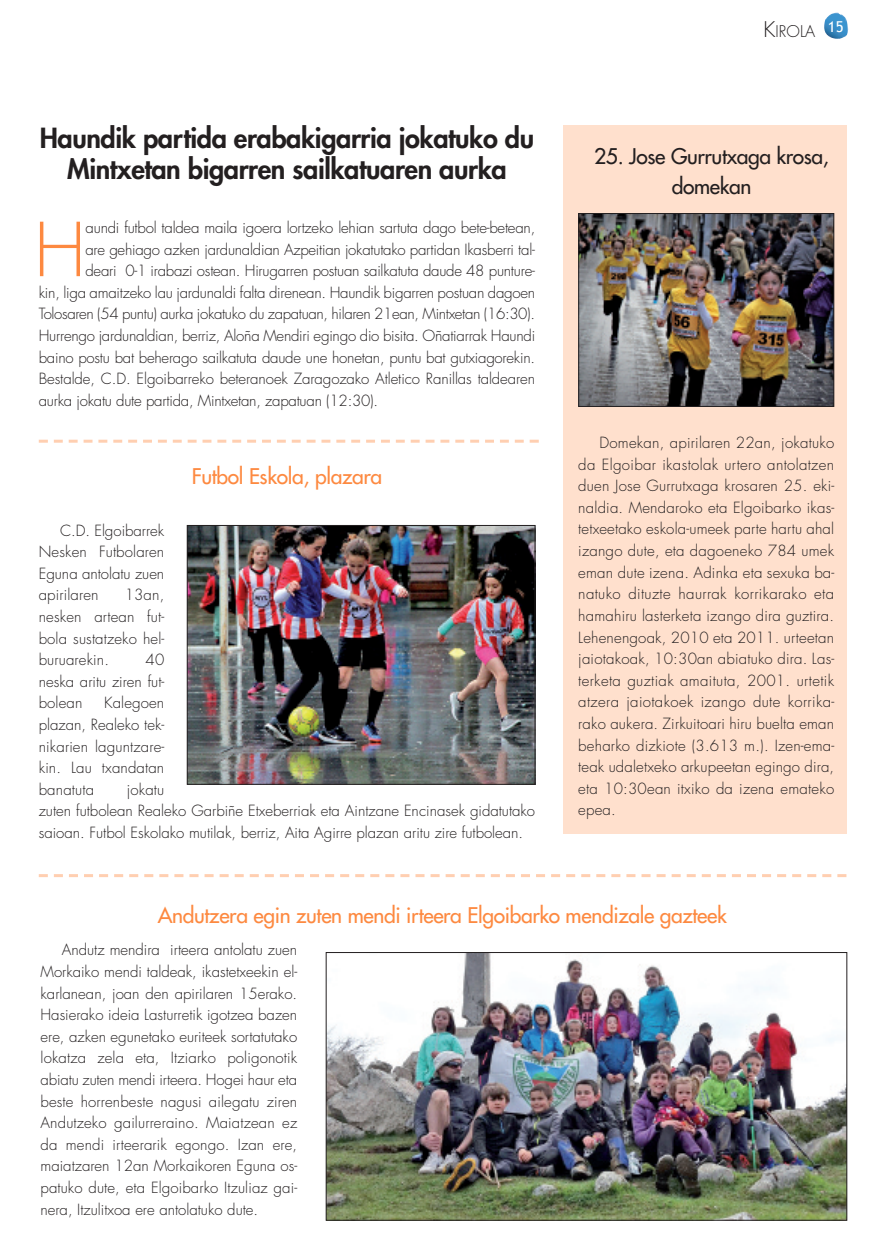
<style>
.page{position:relative;width:886px;height:1256px;background:#fff}
.page>*{position:absolute;margin:0;border:0;box-sizing:border-box;transform-origin:0 0}
.t1{font:300 72.3px "Futura";color:#fd8940}
.t2{font:800 27px/31.5px "Futura";letter-spacing:-.015em;color:#231f20;text-align:center}
.t3{font:21px "Futura";letter-spacing:-.015em;color:#fd8940}
.t4{font:21px/30px "Futura";letter-spacing:-.015em;color:#231f20;text-align:center}
.t5{font:300 15.75px "Futura";color:#231f20}
.t6{font:300 15px/21.6px "Futura";letter-spacing:-.015em;color:#231f20;text-align:justify}
.s1{font-size:21px}
</style>
<div class="page">
<img style="left:824px;top:13px;width:24px;height:26px">
<div style="left:563px;top:125px;width:283px;height:708px;background:#ffe0cd"></div>
<img style="left:328px;top:954px;width:517px;height:264px">
<div style="left:326px;top:952px;width:521px;height:268px;border:1px solid #231f20"></div>
<svg style="left:39px;top:874px;width:807px;height:3px"></svg>
<img style="left:189px;top:527px;width:344px;height:255px">
<div style="left:187px;top:525px;width:348px;height:259px;border:1px solid #231f20"></div>
<img style="left:580px;top:215px;width:252px;height:190px">
<div style="left:578px;top:213px;width:256px;height:194px;border:1px solid #231f20"></div>
<svg style="left:39px;top:439px;width:499px;height:3px"></svg>
<h2 class="t2" style="left:40px;top:124px;width:496px">Haundik partida erabakigarria jokatuko du<br>Mintxetan bigarren sailkatuaren aurka</h2>
<h1 class="t1" style="left:34px;top:216px;width:53px">H</h1>
<p class="t6" style="left:86px;top:218px;width:451px">aundi futbol taldea maila igoera lortzeko lehian sartuta dago bete-betean,</p>
<p class="t6" style="left:85px;top:239px;width:451px">are gehiago azken jardunaldian Azpeitian jokatutako partidan Ikasberri tal-</p>
<p class="t6" style="left:85px;top:261px;width:451px">deari 0-1 irabazi ostean. Hirugarren postuan sailkatuta daude 48 punture-</p>
<p class="t6" style="left:39px;top:283px;width:498px">kin, liga amaitzeko lau jardunaldi falta direnean. Haundik bigarren postuan dagoen</p>
<p class="t6" style="left:39px;top:304px;width:498px">Tolosaren (54 puntu) aurka jokatuko du zapatuan, hilaren 21ean, Mintxetan (16:30).</p>
<p class="t6" style="left:39px;top:326px;width:498px">Hurrengo jardunaldian, berriz, Aloña Mendiri egingo dio bisita. Oñatiarrak Haundi</p>
<p class="t6" style="left:39px;top:347px;width:498px">baino postu bat beherago sailkatuta daude une honetan, puntu bat gutxiagorekin.</p>
<p class="t6" style="left:39px;top:369px;width:498px">Bestalde, C.D. Elgoibarreko beteranoek Zaragozako Atletico Ranillas taldearen</p>
<p class="t6" style="left:39px;top:391px;width:341px">aurka jokatu dute partida, Mintxetan, zapatuan (12:30).</p>
<h3 class="t3" style="left:192px;top:466px;width:192px">Futbol Eskola, plazara</h3>
<p class="t6" style="left:39px;top:520px;width:127px;text-indent:21px">C.D. Elgoibarrek Nesken Futbolaren Eguna antolatu zuen apirilaren</p>
<p class="t6" style="left:39px;top:585px;width:127px;text-indent:86px">13an, nesken artean fut&shy;bola sustatzeko hel&shy;buruarekin.</p>
<p class="t6" style="left:39px;top:650px;width:127px;text-indent:107px">40 neska aritu ziren fut&shy;bolean</p>
<p class="t6" style="left:39px;top:693px;width:127px;text-indent:65px">Kalegoen plazan, Realeko tek&shy;nikarien laguntzare&shy;kin. Lau txandatan banatuta</p>
<p class="t6" style="left:39px;top:779px;width:498px;text-align:left;text-indent:88px">jokatu<br>zuten futbolean Realeko Garbiñe Etxeberriak eta Aintzane Encinasek gidatutako saioan. Futbol Eskolako mutilak, berriz, Aita Agirre plazan aritu zire futbolean.</p>
<p class="t5" style="left:763px;top:24px;width:81px"><span class="s1">K</span>IROLA <sup>15</sup></p>
<h3 class="t4" style="left:594px;top:142px;width:236px">25. Jose Gurrutxaga krosa, domekan</h3>
<p class="t6" style="left:578px;top:433px;width:257px;text-indent:21px">Domekan, apirilaren 22an, jokatuko da Elgoibar ikastolak urtero antolatzen duen Jose Gurrutxaga krosaren 25. eki&shy;naldia. Mendaroko eta Elgoibarko ikas&shy;tetxeetako eskola-umeek parte hartu ahal izango dute, eta dagoeneko 784 umek eman dute izena. Adinka eta sexuka ba&shy;natuko dituzte haurrak korrikarako eta hamahiru lasterketa izango dira guztira.<br>Lehenengoak, 2010 eta 2011. urteetan jaiotakoak, 10:30an abiatuko dira. Las&shy;terketa guztiak amaituta, 2001. urtetik atzera jaiotakoek izango dute korrika&shy;rako aukera. Zirkuitoari hiru buelta eman beharko dizkiote (3.613 m.). Izen-ema&shy;teak udaletxeko arkupeetan egingo dira, eta 10:30ean itxiko da izena emateko epea.</p>
<h3 class="t3" style="left:158px;top:904px;width:570px">Andutzera egin zuten mendi irteera Elgoibarko mendizale gazteek</h3>
<p class="t6" style="left:40px;top:940px;width:258px;text-indent:21px">Andutz mendira irteera antolatu zuen Morkaiko mendi taldeak, ikastetxeekin el&shy;karlanean, joan den apirilaren 15erako.<br>Hasierako ideia Lasturretik igotzea bazen ere, azken egunetako euriteek sortatutako lokatza zela eta, Itziarko poligonotik abiatu zuten mendi irteera. Hogei haur eta beste horrenbeste nagusi ailegatu ziren Andutzeko gailurreraino. Maiatzean ez da mendi irteerarik egongo. Izan ere, maiatzaren 12an Morkaikoren Eguna os&shy;patuko dute, eta Elgoibarko Itzuliaz gai&shy;nera, Itzulitxoa ere antolatuko dute.</p>
</div>
